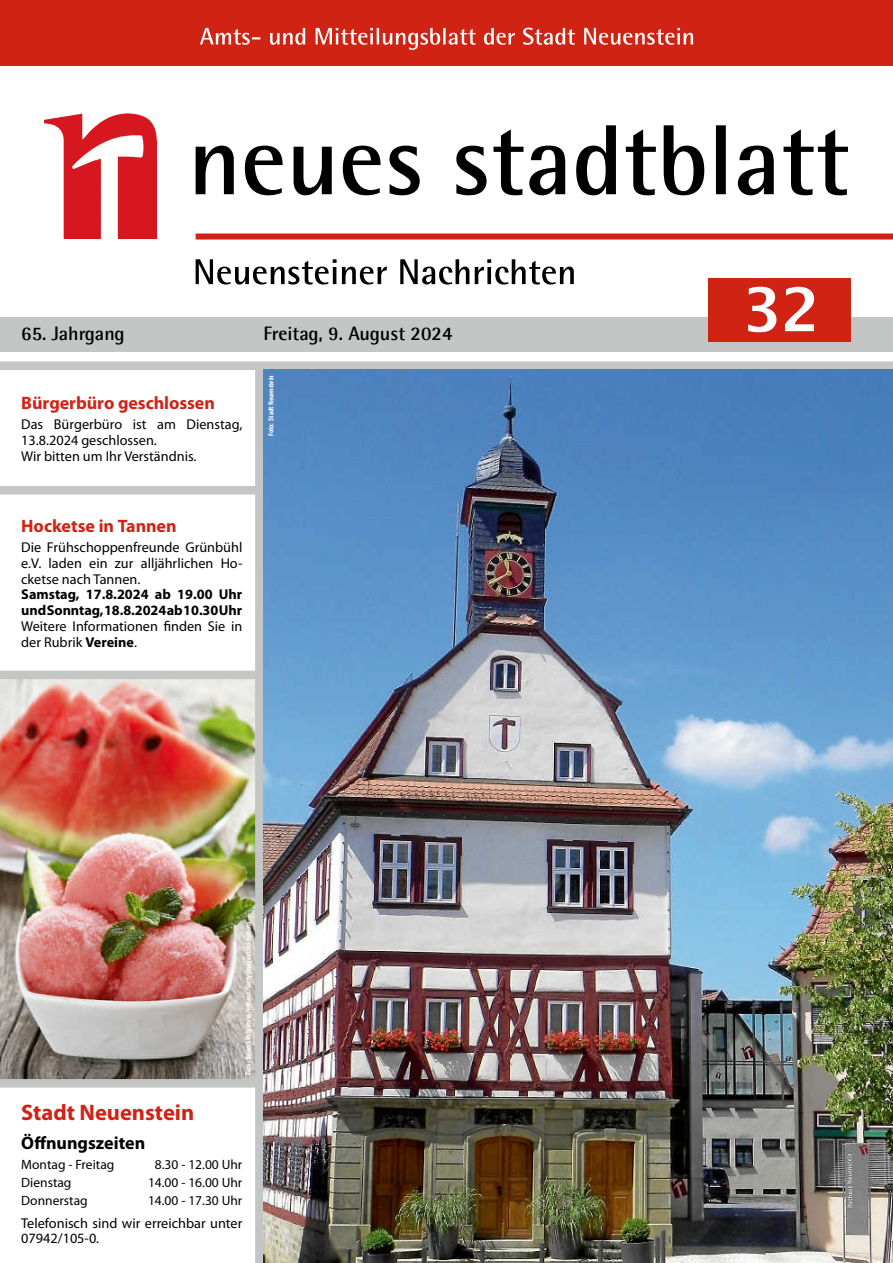
<style>
.page{position:relative;width:893px;height:1263px;background:#fff}
.page>*{position:absolute;margin:0;border:0;box-sizing:border-box;transform-origin:0 0}
.t1{font:600 60px "Lucida Sans";color:#fff}
.t2{font:700 22.5px "Myriad Pro";color:#d02314}
.t3{font:700 19.5px "Agfa Rotis Semisans";color:#000}
.t4{font:700 18px "Myriad Pro";letter-spacing:-.005em;color:#d02314}
.t5{font:700 18px "Myriad Pro";color:#000}
.t6{font:14.25px/15.8px "Myriad Pro";color:#000}
.t7{font:700 14.25px/15.8px "Myriad Pro";color:#000}
.t8{font:13.5px "Myriad Pro";color:#000}
.t9{font:700 condensed 7.5px "Myriad Pro";color:#fff}
.s1{font-weight:700}
</style>
<div class="page">
<div style="left:0;top:317px;width:893px;height:34px;background:#c4c5c5"></div>
<div style="left:0;top:361px;width:893px;height:9px;background:#c4c5c5"></div>
<div style="left:708px;top:279px;width:142px;height:63px;background:#d02314"></div>
<div style="left:0;top:0;width:893px;height:66px;background:#d02314"></div>
<svg style="left:200px;top:28px;width:493px;height:22px"></svg>
<div style="left:196px;top:234px;width:697px;height:6px;background:#d02314"></div>
<svg style="left:196px;top:125px;width:652px;height:70px"></svg>
<svg style="left:196px;top:259px;width:378px;height:25px"></svg>
<img style="left:45px;top:114px;width:111px;height:124px">
<img style="left:0;top:679px;width:255px;height:400px">
<div style="left:0;top:1079px;width:259px;height:8px;background:#c4c5c5"></div>
<div style="left:0;top:671px;width:259px;height:8px;background:#c4c5c5"></div>
<div style="left:255px;top:366px;width:9px;height:897px;background:#c4c5c5"></div>
<div style="left:0;top:486px;width:259px;height:9px;background:#c4c5c5"></div>
<img style="left:264px;top:370px;width:629px;height:893px">
<h3 class="t3" style="left:21px;top:322px;width:105px">65. Jahrgang</h3>
<h3 class="t3" style="left:264px;top:322px;width:190px">Freitag, 9. August 2024</h3>
<p class="t4" style="left:21px;top:391px;width:195px">Bürgerbüro geschlossen</p>
<p class="t6" style="left:21px;top:416px;width:223px">Das Bürgerbüro ist am Dienstag,<br>13.8.2024 geschlossen.<br>Wir bitten um Ihr Verständnis.</p>
<p class="t4" style="left:21px;top:514px;width:157px">Hocketse in Tannen</p>
<p class="t6" style="left:21px;top:539px;width:223px;text-align:justify">Die Frühschoppenfreunde Grünbühl e.V. laden ein zur alljährlichen Ho&shy;cketse nach Tannen.</p>
<p class="t7" style="left:21px;top:586px;width:223px">Samstag, 17.8.2024 ab 19.00 Uhr und Sonntag, 18.8.2024 ab 10.30 Uhr</p>
<p class="t6" style="left:21px;top:618px;width:223px">Weitere Informationen finden Sie in der Rubrik <span class="s1">Vereine</span>.</p>
<p class="t9" style="left:266px;top:436px;width:62px;rotate:-90deg">Foto: Stadt Neuenstein</p>
<p class="t9" style="left:244px;top:1075px;width:155px;rotate:-90deg">Foto: Tatiana Volgutova/voltan1/Getty Images/iStockphoto</p>
<h2 class="t2" style="left:21px;top:1098px;width:175px">Stadt Neuenstein</h2>
<p class="t5" style="left:21px;top:1131px;width:126px">Öffnungszeiten</p>
<p class="t8" style="left:21px;top:1156px;width:95px">Montag - Freitag</p>
<p class="t8" style="left:155px;top:1156px;width:89px">8.30 - 12.00 Uhr</p>
<p class="t8" style="left:21px;top:1174px;width:52px">Dienstag</p>
<p class="t8" style="left:148px;top:1174px;width:96px">14.00 - 16.00 Uhr</p>
<p class="t8" style="left:21px;top:1192px;width:68px">Donnerstag</p>
<p class="t8" style="left:148px;top:1192px;width:96px">14.00 - 17.30 Uhr</p>
<p class="t6" style="left:21px;top:1215px;width:223px">Telefonisch sind wir erreichbar unter<br>07942/105-0.</p>
<h1 class="t1" style="left:743px;top:275px;width:78px">32</h1>
</div>
